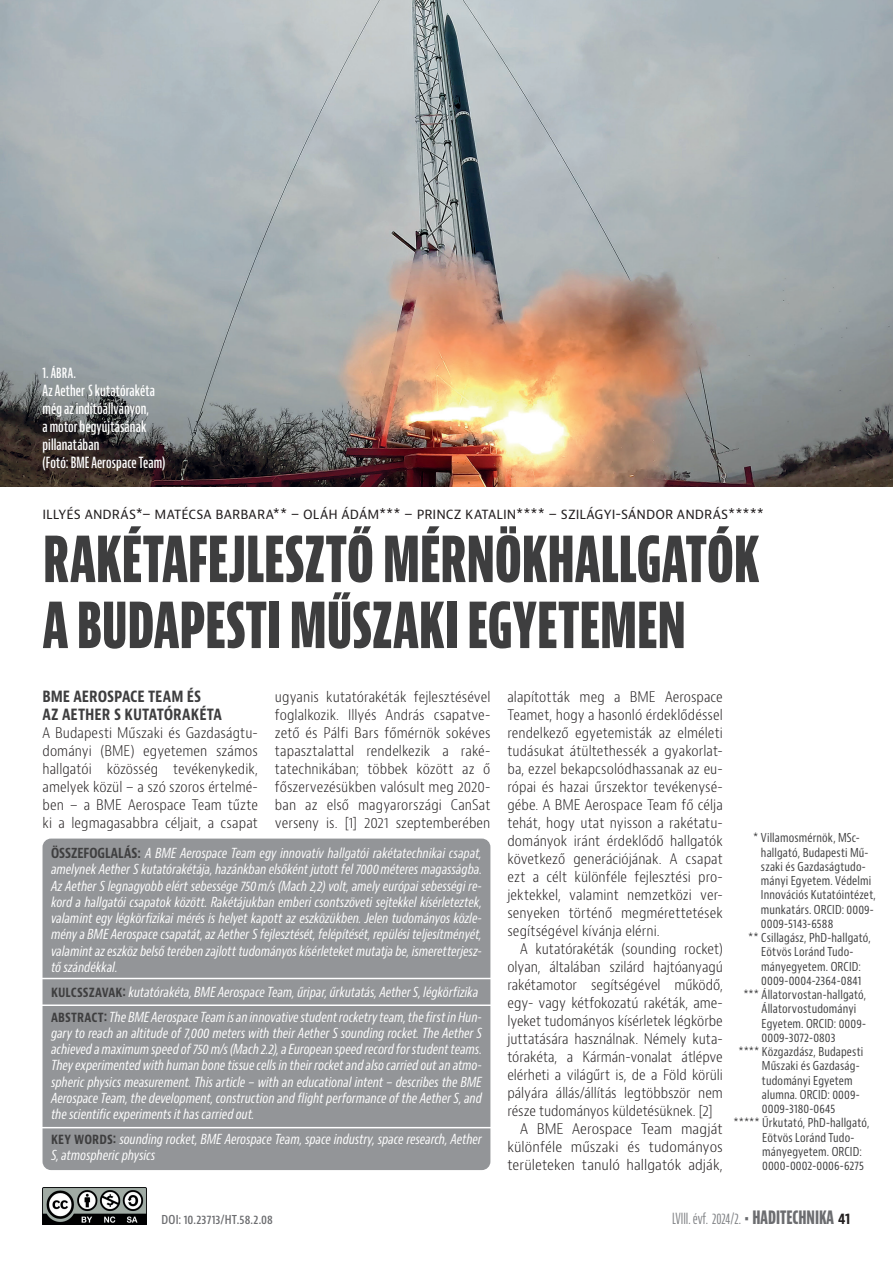
<style>
.page{position:relative;width:893px;height:1263px;background:#fff}
.page>*{position:absolute;margin:0;border:0;box-sizing:border-box;transform-origin:0 0}
.Cím{font:700 extra-condensed 67.5px/66px "Bernino Sans";letter-spacing:-.015em;color:#3e3e3f;scale:.96 1}
.KÖZCÍM{font:700 condensed 16.5px/18px "Bernino Sans";color:#3e3e3f;scale:.96 1}
.kepala_jobb{font:600 extra-condensed 15px/18px "Bernino Sans";letter-spacing:.01em;color:#fff}
.t1{font:extra-condensed 15px "Bernino Sans";letter-spacing:-.005em;color:#808285}
.kenyer_tompa{font:300 condensed 14.25px/18px "Bernino Sans";letter-spacing:.005em;color:#231f20;text-align:justify;scale:.96 1}
.kenyér{font:300 condensed 14.25px/18px "Bernino Sans";color:#231f20;text-align:justify;scale:.96 1}
.kenyér-2{font:300 condensed 14.25px/18px "Bernino Sans";color:#231f20;text-align:justify}
.kenyér-3{font:italic condensed 13.5px/16.4px "Bernino Sans";letter-spacing:-.01em;color:#fff;text-align:justify;scale:.96 1}
.szerző{font:13.5px "Bernino Sans";letter-spacing:.01em;color:#231f20;scale:.96 1}
.LÁBJEGYZET{font:condensed 12px/14.2px "Bernino Sans";letter-spacing:.01em;color:#3e3e3f;scale:.96 1}
.DOI{font:600 condensed 12px "Bernino Sans";letter-spacing:.015em;color:#6c6d70;scale:.96 1}
.s1{font-weight:700;font-style:normal;color:#3e3e3f}
.s2{font-weight:700;font-size:18px;color:#6c6d70}
.s3{font-weight:700;font-stretch:condensed;color:#231f20}
</style>
<div class="page">
<img style="left:0;top:0;width:893px;height:486px">
<img style="left:43px;top:1188px;width:103px;height:36px">
<div style="left:43px;top:838px;width:447px;height:332px;background:#939598;border-radius:9px"></div>
<hr style="left:40px;top:978px;width:452px;height:1px;background:#fff">
<hr style="left:40px;top:1004px;width:452px;height:2px;background:#fff">
<hr style="left:40px;top:1127px;width:453px;height:1px;background:#fff">
<p class="kepala_jobb" style="left:43px;top:364px;width:35px">1. ÁBRA.</p>
<p class="kepala_jobb" style="left:43px;top:382px;width:114px">Az Aether S kutatórakéta még az indítóállványon, a motor begyújtásának pillanatában</p>
<p class="kepala_jobb" style="left:43px;top:454px;width:124px">(Fotó: BME Aerospace Team)</p>
<p class="szerző" style="left:43px;top:505px;width:753px">ILLYÉS ANDRÁS*– MATÉCSA BARBARA** – OLÁH ÁDÁM*** – PRINCZ KATALIN**** – SZILÁGYI-SÁNDOR ANDRÁS*****</p>
<p class="Cím" style="left:43px;top:526px;width:748px">RAKÉTAFEJLESZTŐ MÉRNÖKHALLGATÓK<br>A BUDAPESTI MŰSZAKI EGYETEMEN</p>
<p class="KÖZCÍM" style="left:43px;top:687px;width:188px">BME AEROSPACE TEAM ÉS<br>AZ AETHER S KUTATÓRAKÉTA</p>
<p class="kenyer_tompa" style="left:43px;top:724px;width:226px">A Budapesti Műszaki és Gazdaságtu&shy;dományi (BME) egyetemen számos hallgatói közösség tevékenykedik, amelyek közül – a szó szoros értelmé&shy;ben – a BME Aerospace Team tűzte ki a legmagasabbra céljait, a csapat</p>
<p class="kenyer_tompa" style="left:275px;top:688px;width:226px">ugyanis kutatórakéták fejlesztésével foglalkozik. Illyés András csapatve&shy;zető és Pálfi Bars főmérnök sokéves tapasztalattal rendelkezik a raké&shy;tatechnikában; többek között az ő főszervezésükben valósult meg 2020- ban az első magyarországi CanSat verseny is. [1] 2021 szeptemberében</p>
<p class="kenyer_tompa" style="left:507px;top:688px;width:226px">alapították meg a BME Aerospace Teamet, hogy a hasonló érdeklődéssel rendelkező egyetemisták az elméleti tudásukat átültethessék a gyakorlat&shy;ba, ezzel bekapcsolódhassanak az eu&shy;rópai és hazai űrszektor tevékenysé&shy;gébe. A BME Aerospace Team fő célja tehát, hogy utat nyisson a rakétatu&shy;dományok iránt érdeklődő hallgatók következő generációjának. A csapat ezt a célt különféle fejlesztési pro&shy;jektekkel, valamint nemzetközi ver&shy;senyeken történő megmérettetések segítségével kívánja elérni.</p>
<p class="kenyér" style="left:507px;top:940px;width:226px;text-indent:13px">A kutatórakéták (sounding rocket) olyan, általában szilárd hajtóanyagú rakétamotor segítségével működő, egy- vagy kétfokozatú rakéták, ame&shy;lyeket tudományos kísérletek légkörbe juttatására használnak. Némely kuta&shy;tórakéta, a Kármán-vonalat átlépve elérheti a világűrt is, de a Föld körüli pályára állás/állítás legtöbbször nem része tudományos küldetésüknek. [2]</p>
<p class="kenyér-2" style="left:507px;top:1120px;width:217px;text-indent:13px">A BME Aerospace Team magját különféle műszaki és tudományos területeken tanuló hallgatók adják,</p>
<p class="kenyér-3" style="left:51px;top:845px;width:450px"><span class="s1">ÖSSZEFOGLALÁS:</span> A BME Aerospace Team egy innovatív hallgatói rakétatechnikai csapat, amelynek Aether S kutatórakétája, hazánkban elsőként jutott fel 7000méteres magasságba.<br>Az Aether S legnagyobb elért sebessége 750m/s (Mach 2,2) volt, amely európai sebességi re&shy;kord a hallgatói csapatok között. Rakétájukban emberi csontszöveti sejtekkel kísérleteztek, valamint egy légkörfizikai mérés is helyet kapott az eszközükben. Jelen tudományos közle&shy;mény a BME Aerospace csapatát, az Aether S fejlesztését, felépítését, repülési teljesítményét, valamint az eszköz belső terében zajlott tudományos kísérleteket mutatja be, ismeretterjesz&shy;tő szándékkal.</p>
<p class="kenyér-3" style="left:51px;top:984px;width:447px"><span class="s1">KULCSSZAVAK:</span> kutatórakéta, BME Aerospace Team, űripar, űrkutatás, Aether S, légkörfizika</p>
<p class="kenyér-3" style="left:51px;top:1009px;width:450px"><span class="s1">ABSTRACT:</span> The BME Aerospace Team is an innovative student rocketry team, the first in Hun&shy;gary to reach an altitude of 7,000 meters with their Aether S sounding rocket. The Aether S achieved a maximum speed of 750 m/s (Mach 2.2), a European speed record for student teams.<br>They experimented with human bone tissue cells in their rocket and also carried out an atmo&shy;spheric physics measurement. This article – with an educational intent – describes the BME Aerospace Team, the development, construction and flight performance of the Aether S, and the scientific experiments it has carried out.</p>
<p class="kenyér-3" style="left:51px;top:1131px;width:450px"><span class="s1">KEY WORDS:</span> sounding rocket, BME Aerospace Team, space industry, space research, Aether<br>S, atmospheric physics</p>
<p class="LÁBJEGYZET" style="left:761px;top:831px;width:121px;text-indent:-8px">* Villamosmérnök, MSc&shy;hallgató, Budapesti Mű&shy;szaki és Gazdaságtudo&shy;mányi Egyetem. Védelmi<br>Innovációs Kutatóintézet, munkatárs. ORCID: 0009-<br>0009-5143-6588</p>
<p class="LÁBJEGYZET" style="left:748px;top:931px;width:129px;text-align:center">** Csillagász, PhD-hallgató,<br>Eötvös Loránd Tudo&shy;mányegyetem. ORCID:<br>0009-0004-2364-0841</p>
<p class="LÁBJEGYZET" style="left:762px;top:988px;width:110px;text-indent:-18px">*** Állatorvostan-hallgató,<br>Állatorvostudományi<br>Egyetem. ORCID: 0009-<br>0009-3072-0803</p>
<p class="LÁBJEGYZET" style="left:762px;top:1045px;width:107px;text-indent:-23px">**** Közgazdász, Budapesti<br>Műszaki és Gazdaság&shy;tudományi Egyetem alumna. ORCID: 0009-<br>0009-3180-0645</p>
<p class="LÁBJEGYZET" style="left:762px;top:1116px;width:113px;text-indent:-29px">***** Űrkutató, PhD-hallgató,<br>Eötvös Loránd Tudo&shy;mányegyetem. ORCID:<br>0000-0002-0006-6275</p>
<p class="DOI" style="left:162px;top:1212px;width:117px">DOI: 10.23713/HT.58.2.08</p>
<p class="t1" style="left:672px;top:1210px;width:180px">LVIII. évf. 2024/2. <span class="s2">• HADITECHNIKA</span> <span class="s3">41</span></p>
</div>
